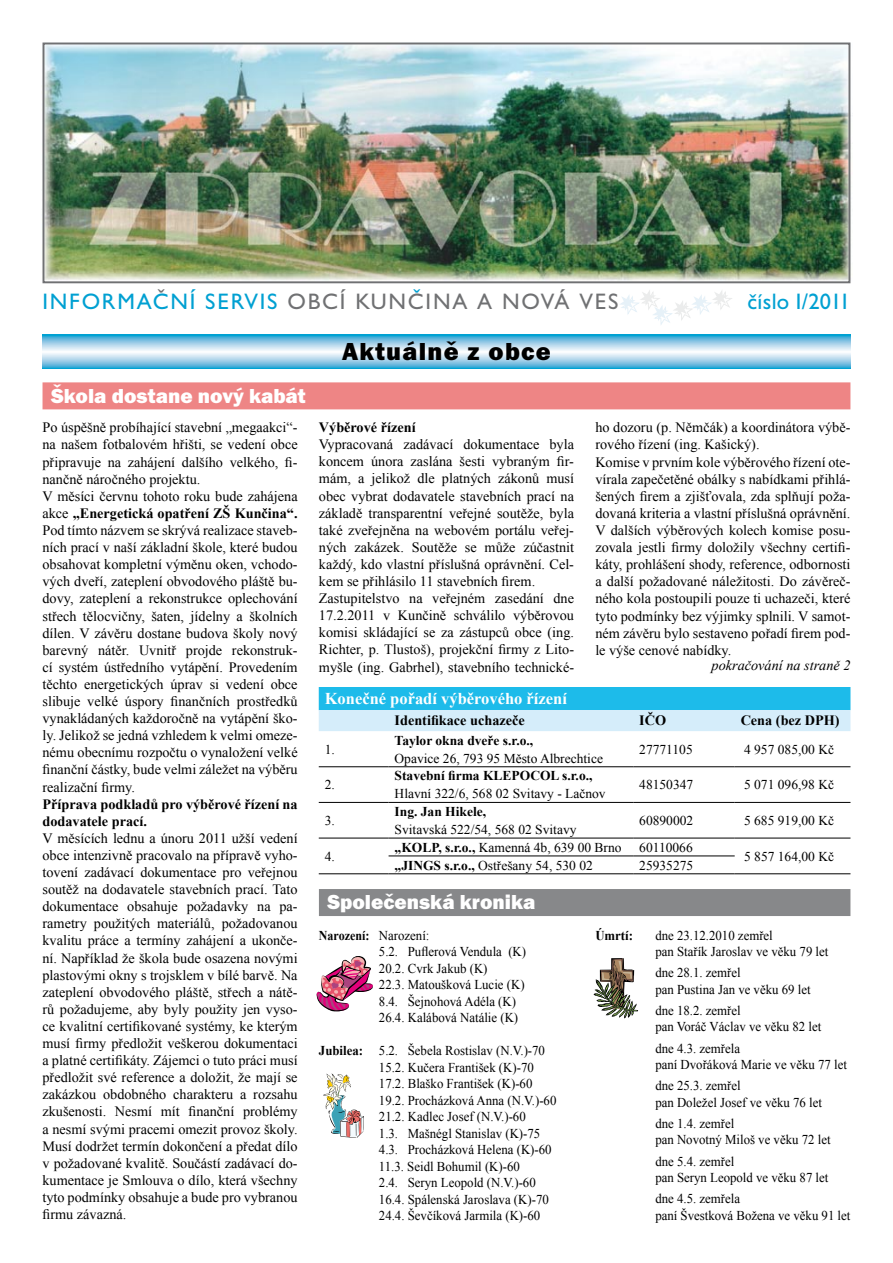
<style>
.page{position:relative;width:893px;height:1263px;background:#fff}
.page>*{position:absolute;margin:0;border:0;box-sizing:border-box;transform-origin:0 0}
.t1{font:800 25.5px "Franklin Gothic Itc TCE";letter-spacing:.05em;color:#000}
.t2{font:500 22.5px "Gill Sans MT Pro";letter-spacing:.08em;color:#707173}
.t3{font:500 22.5px "Gill Sans MT Pro";letter-spacing:.01em;color:#00a0d2}
.t4{font:800 21px "Franklin Gothic Itc TCE";color:#fff}
.t5{font:700 16.5px "Times New Roman";color:#fff}
.t6{font:14.25px/17.1px "Times New Roman";color:#000}
.t7{font:700 14.25px/17.1px "Times New Roman";color:#000}
.t8{font:italic 14.25px "Times New Roman";color:#000}
.t9{font:13.5px/16.5px "Times New Roman";color:#000;scale:.95 1}
.t10{font:13.5px "Times New Roman";color:#000}
.t11{font:700 13.5px "Times New Roman";color:#000}
.t12{font:700 13.5px "Times New Roman";color:#000;scale:.95 1}
.s1{color:#00a0d2}
.s2{font-weight:700}
</style>
<div class="page">
<svg style="left:620px;top:290px;width:112px;height:35px"></svg>
<img style="left:42px;top:42px;width:809px;height:240px">
<div style="left:43px;top:43px;width:807px;height:240px;border:2px solid #707173"></div>
<svg style="left:43px;top:335px;width:807px;height:34px;background:#98cfe8"></svg>
<div style="left:319px;top:889px;width:531px;height:27px;background:#87888a"></div>
<svg style="left:323px;top:1073px;width:41px;height:65px"></svg>
<svg style="left:316px;top:956px;width:57px;height:56px"></svg>
<svg style="left:593px;top:958px;width:45px;height:60px"></svg>
<div style="left:43px;top:382px;width:807px;height:27px;background:#ee8585"></div>
<svg style="left:319px;top:687px;width:531px;height:44px;background:#74d2f1"></svg>
<hr style="left:319px;top:766px;width:70px;height:1px;background:#000">
<hr style="left:389px;top:766px;width:244px;height:1px;background:#000">
<hr style="left:633px;top:766px;width:102px;height:1px;background:#000">
<hr style="left:735px;top:766px;width:115px;height:1px;background:#000">
<hr style="left:319px;top:802px;width:70px;height:1px;background:#000">
<hr style="left:389px;top:802px;width:244px;height:1px;background:#000">
<hr style="left:633px;top:802px;width:102px;height:1px;background:#000">
<hr style="left:735px;top:802px;width:115px;height:1px;background:#000">
<hr style="left:319px;top:838px;width:70px;height:1px;background:#000">
<hr style="left:389px;top:838px;width:244px;height:1px;background:#000">
<hr style="left:633px;top:838px;width:102px;height:1px;background:#000">
<hr style="left:735px;top:838px;width:115px;height:1px;background:#000">
<hr style="left:389px;top:856px;width:244px;height:1px;background:#000">
<hr style="left:633px;top:856px;width:102px;height:1px;background:#000">
<hr style="left:319px;top:873px;width:70px;height:1px;background:#000">
<hr style="left:735px;top:873px;width:115px;height:1px;background:#000">
<hr style="left:389px;top:873px;width:244px;height:1px;background:#000">
<hr style="left:633px;top:873px;width:102px;height:1px;background:#000">
<h2 class="t2" style="left:158px;top:283px;width:9px">ˇ</h2>
<h2 class="t3" style="left:413px;top:283px;width:9px">ˇ</h2>
<h2 class="t2" style="left:43px;top:288px;width:578px"><span class="s1">INFORMACNÍ SERVIS</span> OBCÍ KUNCINA A NOVÁ VES</h2>
<h1 class="t1" style="left:342px;top:336px;width:210px">Aktuálně z obce</h1>
<h3 class="t4" style="left:51px;top:384px;width:256px">Škola dostane nový kabát</h3>
<h2 class="t3" style="left:748px;top:288px;width:104px">číslo I/2011</h2>
<p class="t6" style="left:43px;top:419px;width:257px">Po úspěšně probíhající stavební „megaakci“- na našem fotbalovém hřišti, se vedení obce připravuje na zahájení dalšího velkého, fi&shy;nančně náročného projektu.<br>V měsíci červnu tohoto roku bude zahájena akce <span class="s2">„Energetická opatření ZŠ Kunčina“.<br></span>Pod tímto názvem se skrývá realizace staveb&shy;ních prací v naší základní škole, které budou obsahovat kompletní výměnu oken, vchodo&shy;vých dveří, zateplení obvodového pláště bu&shy;dovy, zateplení a rekonstrukce oplechování střech tělocvičny, šaten, jídelny a školních dílen. V závěru dostane budova školy nový barevný nátěr. Uvnitř projde rekonstruk&shy;cí systém ústředního vytápění. Provedením těchto energetických úprav si vedení obce slibuje velké úspory finančních prostředků vynakládaných každoročně na vytápění ško&shy;ly. Jelikož se jedná vzhledem k velmi omeze&shy;nému obecnímu rozpočtu o vynaložení velké finanční částky, bude velmi záležet na výběru realizační firmy.</p>
<p class="t7" style="left:43px;top:795px;width:257px">Příprava podkladů pro výběrové řízení na dodavatele prací.</p>
<p class="t6" style="left:43px;top:829px;width:257px;text-align:justify">V měsících lednu a únoru 2011 užší vedení obce intenzivně pracovalo na přípravě vyho&shy;tovení zadávací dokumentace pro veřejnou soutěž na dodavatele stavebních prací. Tato dokumentace obsahuje požadavky na pa&shy;rametry použitých materiálů, požadovanou kvalitu práce a termíny zahájení a ukonče&shy;ní. Například že škola bude osazena novými plastovými okny s trojsklem v bílé barvě. Na zateplení obvodového pláště, střech a nátě&shy;rů požadujeme, aby byly použity jen vyso&shy;ce kvalitní certifikované systémy, ke kterým musí firmy předložit veškerou dokumentaci a platné certifikáty. Zájemci o tuto práci musí předložit své reference a doložit, že mají se zakázkou obdobného charakteru a rozsahu zkušenosti. Nesmí mít finanční problémy a nesmí svými pracemi omezit provoz školy.<br>Musí dodržet termín dokončení a předat dílo v požadované kvalitě. Součástí zadávací do&shy;kumentace je Smlouva o dílo, která všechny tyto podmínky obsahuje a bude pro vybranou firmu závazná.</p>
<p class="t7" style="left:319px;top:418px;width:98px">Výběrové řízení</p>
<p class="t6" style="left:319px;top:436px;width:257px">Vypracovaná zadávací dokumentace byla koncem února zaslána šesti vybraným fir&shy;mám, a jelikož dle platných zákonů musí obec vybrat dodavatele stavebních prací na základě transparentní veřejné soutěže, byla také zveřejněna na webovém portálu veřej&shy;ných zakázek. Soutěže se může zúčastnit každý, kdo vlastní příslušná oprávnění. Cel&shy;kem se přihlásilo 11 stavebních firem.<br>Zastupitelstvo na veřejném zasedání dne 17.2.2011 v Kunčině schválilo výběrovou komisi skládající se za zástupců obce (ing.<br>Richter, p. Tlustoš), projekční firmy z Lito&shy;myšle (ing. Gabrhel), stavebního technické-</p>
<p class="t6" style="left:595px;top:419px;width:257px">ho dozoru (p. Němčák) a koordinátora výbě&shy;rového řízení (ing. Kašický).<br>Komise v prvním kole výběrového řízení ote&shy;vírala zapečetěné obálky s nabídkami přihlá&shy;šených firem a zjišťovala, zda splňují poža&shy;dovaná kriteria a vlastní příslušná oprávnění.<br>V dalších výběrových kolech komise posu&shy;zovala jestli firmy doložily všechny certifi&shy;káty, prohlášení shody, reference, odbornosti a další požadované náležitosti. Do závěreč&shy;ného kola postoupili pouze ti uchazeči, které tyto podmínky bez výjimky splnili. V samot&shy;ném závěru bylo sestaveno pořadí firem pod&shy;le výše cenové nabídky.</p>
<p class="t8" style="left:711px;top:656px;width:140px">pokračování na straně 2</p>
<p class="t5" style="left:325px;top:687px;width:244px">Konečné pořadí výběrového řízení</p>
<p class="t7" style="left:395px;top:712px;width:132px">Identifikace uchazeče</p>
<p class="t7" style="left:639px;top:712px;width:28px">IČO</p>
<p class="t7" style="left:741px;top:712px;width:100px">Cena (bez DPH)</p>
<p class="t10" style="left:325px;top:740px;width:12px">1.</p>
<p class="t11" style="left:395px;top:731px;width:140px">Taylor okna dveře s.r.o.,</p>
<p class="t10" style="left:395px;top:749px;width:210px">Opavice 26, 793 95 Město Albrechtice</p>
<p class="t10" style="left:639px;top:740px;width:55px">27771105</p>
<p class="t10" style="left:744px;top:740px;width:91px">4 957 085,00 Kč</p>
<p class="t10" style="left:325px;top:776px;width:12px">2.</p>
<p class="t11" style="left:395px;top:766px;width:199px">Stavební firma KLEPOCOL s.r.o.,</p>
<p class="t10" style="left:395px;top:784px;width:213px">Hlavní 322/6, 568 02 Svitavy - Lačnov</p>
<p class="t10" style="left:639px;top:776px;width:55px">48150347</p>
<p class="t10" style="left:744px;top:776px;width:91px">5 071 096,98 Kč</p>
<p class="t10" style="left:325px;top:811px;width:12px">3.</p>
<p class="t11" style="left:395px;top:802px;width:93px">Ing. Jan Hikele,</p>
<p class="t10" style="left:395px;top:820px;width:183px">Svitavská 522/54, 568 02 Svitavy</p>
<p class="t10" style="left:639px;top:811px;width:55px">60890002</p>
<p class="t10" style="left:744px;top:811px;width:91px">5 685 919,00 Kč</p>
<p class="t10" style="left:325px;top:847px;width:12px">4.</p>
<p class="t10" style="left:395px;top:838px;width:229px"><span class="s2">„KOLP, s.r.o.,</span> Kamenná 4b, 639 00 Brno</p>
<p class="t10" style="left:639px;top:838px;width:55px">60110066</p>
<p class="t10" style="left:395px;top:856px;width:200px"><span class="s2">„JINGS s.r.o.,</span> Ostřešany 54, 530 02</p>
<p class="t10" style="left:639px;top:856px;width:55px">25935275</p>
<p class="t10" style="left:744px;top:847px;width:91px">5 857 164,00 Kč</p>
<h3 class="t4" style="left:327px;top:890px;width:209px">Společenská kronika</h3>
<p class="t9" style="left:379px;top:927px;width:156px;text-indent:-60px"><span class="s2">Narození:</span> Narození:<br>5.2. Puflerová Vendula (K)<br>20.2. Cvrk Jakub (K)<br>22.3. Matoušková Lucie (K)<br>8.4. Šejnohová Adéla (K)<br>26.4. Kalábová Natálie (K)</p>
<p class="t9" style="left:379px;top:1042px;width:188px;text-indent:-60px"><span class="s2">Jubilea:</span> 5.2. Šebela Rostislav (N.V.)-70<br>15.2. Kučera František (K)-70<br>17.2. Blaško František (K)-60<br>19.2. Procházková Anna (N.V.)-60<br>21.2. Kadlec Josef (N.V.)-60<br>1.3. Mašnégl Stanislav (K)-75<br>4.3. Procházková Helena (K)-60<br>11.3. Seidl Bohumil (K)-60<br>2.4. Seryn Leopold (N.V.)-60<br>16.4. Spálenská Jaroslava (K)-70<br>24.4. Ševčíková Jarmila (K)-60</p>
<p class="t12" style="left:595px;top:926px;width:41px">Úmrtí:</p>
<p class="t9" style="left:655px;top:926px;width:184px">dne 23.12.2010 zemřel<br>pan Stařík Jaroslav ve věku 79 let</p>
<p class="t9" style="left:655px;top:964px;width:165px">dne 28.1. zemřel<br>pan Pustina Jan ve věku 69 let</p>
<p class="t9" style="left:655px;top:1002px;width:176px">dne 18.2. zemřel<br>pan Voráč Václav ve věku 82 let</p>
<p class="t9" style="left:655px;top:1039px;width:203px">dne 4.3. zemřela<br>paní Dvořáková Marie ve věku 77 let</p>
<p class="t9" style="left:655px;top:1077px;width:177px">dne 25.3. zemřel<br>pan Doležel Josef ve věku 76 let</p>
<p class="t9" style="left:655px;top:1115px;width:186px">dne 1.4. zemřel<br>pan Novotný Miloš ve věku 72 let</p>
<p class="t9" style="left:655px;top:1153px;width:184px">dne 5.4. zemřel<br>pan Seryn Leopold ve věku 87 let</p>
<p class="t9" style="left:655px;top:1190px;width:207px">dne 4.5. zemřela<br>paní Švestková Božena ve věku 91 let</p>
</div>
